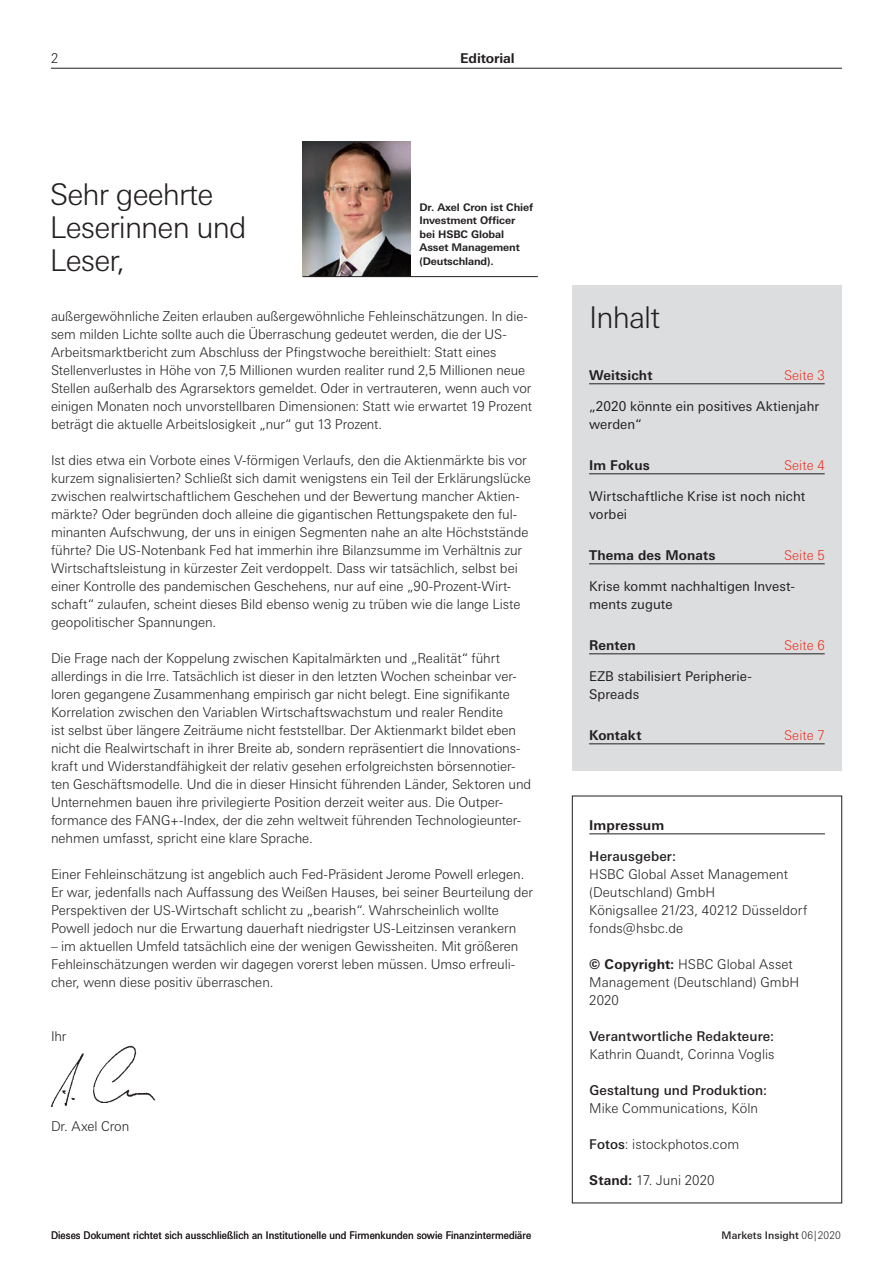
<style>
.page{position:relative;width:893px;height:1263px;background:#fff}
.page>*{position:absolute;margin:0;border:0;box-sizing:border-box;transform-origin:0 0}
.t1{font:300 30px/33px "Univers Nextfor HSBC";letter-spacing:-.03em;color:#231f20}
.t2{font:300 13.5px/18px "Univers Nextfor HSBC";letter-spacing:-.005em;color:#231f20}
.t3{font:13.5px/18px "Univers Nextfor HSBC";letter-spacing:.005em;color:#231f20}
.t4{font:500 13.5px "Univers Nextfor HSBC";letter-spacing:.01em;color:#231f20}
.t5{font:700 13.5px "Univers Nextfor HSBC";letter-spacing:.01em;color:#231f20}
.t6{font:300 13.5px "Univers Nextfor HSBC";letter-spacing:.01em;color:#ef3122}
.t7{font:700 13.5px "Univers Nextfor HSBC";letter-spacing:-.01em;color:#231f20}
.t8{font:10.5px "Univers Nextfor HSBC";letter-spacing:.01em;color:#231f20;scale:.9 1}
.t9{font:700 10.5px/13.5px "Univers Nextfor HSBC";letter-spacing:-.01em;color:#231f20}
.t10{font:500 10.5px "Univers Nextfor HSBC";letter-spacing:.005em;color:#231f20}
.s1{font-weight:700}
.s2{font-weight:500}
.s3{font-weight:300}
</style>
<div class="page">
<hr style="left:51px;top:68px;width:791px;height:1px;background:#231f20">
<div style="left:572px;top:796px;width:270px;height:407px;border:1px solid #231f20"></div>
<hr style="left:589px;top:833px;width:236px;height:1px;background:#231f20">
<img style="left:303px;top:141px;width:108px;height:135px">
<hr style="left:303px;top:276px;width:235px;height:1px;background:#231f20">
<img style="left:51px;top:1045px;width:105px;height:61px">
<div style="left:572px;top:286px;width:270px;height:485px;background:#dcdddf"></div>
<hr style="left:589px;top:383px;width:236px;height:1px;background:#231f20">
<hr style="left:589px;top:473px;width:236px;height:1px;background:#231f20">
<hr style="left:589px;top:563px;width:236px;height:1px;background:#231f20">
<hr style="left:589px;top:653px;width:236px;height:1px;background:#231f20">
<hr style="left:589px;top:743px;width:236px;height:1px;background:#231f20">
<p class="t2" style="left:51px;top:48px;width:9px">2</p>
<h1 class="t1" style="left:50px;top:176px;width:198px">Sehr geehrte<br>Leserinnen und<br>Leser,</h1>
<p class="t7" style="left:460px;top:49px;width:56px">Editorial</p>
<p class="t9" style="left:419px;top:200px;width:115px">Dr. Axel Cron ist Chief<br>Investment Officer bei HSBC Global<br>Asset Management (Deutschland).</p>
<p class="t2" style="left:51px;top:306px;width:482px">außergewöhnliche Zeiten erlauben außergewöhnliche Fehleinschätzungen. In die&shy;sem milden Lichte sollte auch die Überraschung gedeutet werden, die der US-Arbeitsmarktbericht zum Abschluss der Pfingstwoche bereithielt: Statt eines Stellenverlustes in Höhe von 7,5 Millionen wurden realiter rund 2,5 Millionen neue Stellen außerhalb des Agrarsektors gemeldet. Oder in vertrauteren, wenn auch vor einigen Monaten noch unvorstellbaren Dimensionen: Statt wie erwartet 19 Prozent beträgt die aktuelle Arbeitslosigkeit „nur“ gut 13 Prozent.</p>
<p class="t2" style="left:51px;top:450px;width:481px">Ist dies etwa ein Vorbote eines V-förmigen Verlaufs, den die Aktienmärkte bis vor kurzem signalisierten? Schließt sich damit wenigstens ein Teil der Erklärungslücke zwischen realwirtschaftlichem Geschehen und der Bewertung mancher Aktien&shy;märkte? Oder begründen doch alleine die gigantischen Rettungspakete den ful&shy;minanten Aufschwung, der uns in einigen Segmenten nahe an alte Höchststände führte? Die US-Notenbank Fed hat immerhin ihre Bilanzsumme im Verhältnis zur Wirtschaftsleistung in kürzester Zeit verdoppelt. Dass wir tatsächlich, selbst bei einer Kontrolle des pandemischen Geschehens, nur auf eine „90-Prozent-Wirt&shy;schaft“ zulaufen, scheint dieses Bild ebenso wenig zu trüben wie die lange Liste geopolitischer Spannungen.</p>
<p class="t2" style="left:51px;top:648px;width:482px">Die Frage nach der Koppelung zwischen Kapitalmärkten und „Realität“ führt allerdings in die Irre. Tatsächlich ist dieser in den letzten Wochen scheinbar ver&shy;loren gegangene Zusammenhang empirisch gar nicht belegt. Eine signifikante Korrelation zwischen den Variablen Wirtschaftswachstum und realer Rendite<br>ist selbst über längere Zeiträume nicht feststellbar. Der Aktienmarkt bildet eben nicht die Realwirtschaft in ihrer Breite ab, sondern repräsentiert die Innovations&shy;kraft und Widerstandfähigkeit der relativ gesehen erfolgreichsten börsennotier&shy;ten Geschäftsmodelle. Und die in dieser Hinsicht führenden Länder, Sektoren und Unternehmen bauen ihre privilegierte Position derzeit weiter aus. Die Outper&shy;formance des FANG+-Index, der die zehn weltweit führenden Technologieunter&shy;nehmen umfasst, spricht eine klare Sprache.</p>
<p class="t2" style="left:51px;top:864px;width:484px">Einer Fehleinschätzung ist angeblich auch Fed-Präsident Jerome Powell erlegen.<br>Er war, jedenfalls nach Auffassung des Weißen Hauses, bei seiner Beurteilung der Perspektiven der US-Wirtschaft schlicht zu „bearish“. Wahrscheinlich wollte Powell jedoch nur die Erwartung dauerhaft niedrigster US-Leitzinsen verankern</p>
<p class="t2" style="left:51px;top:936px;width:469px">– im aktuellen Umfeld tatsächlich eine der wenigen Gewissheiten. Mit größeren<br>Fehleinschätzungen werden wir dagegen vorerst leben müssen. Umso erfreuli&shy;cher, wenn diese positiv überraschen.</p>
<p class="t2" style="left:51px;top:1026px;width:17px">Ihr</p>
<p class="t2" style="left:51px;top:1116px;width:80px">Dr. Axel Cron</p>
<p class="t8" style="left:51px;top:1228px;width:535px">Dieses Dokument richtet sich ausschließlich an Institutionelle und Firmenkunden sowie Finanzintermediäre</p>
<h1 class="t1" style="left:589px;top:299px;width:73px">Inhalt</h1>
<p class="t5" style="left:589px;top:365px;width:65px">Weitsicht</p>
<p class="t6" style="left:784px;top:365px;width:42px">Seite 3</p>
<p class="t3" style="left:589px;top:396px;width:232px">„2020 könnte ein positives Aktienjahr werden“</p>
<p class="t5" style="left:589px;top:455px;width:62px">Im Fokus</p>
<p class="t6" style="left:784px;top:455px;width:42px">Seite 4</p>
<p class="t3" style="left:589px;top:486px;width:218px">Wirtschaftliche Krise ist noch nicht vorbei</p>
<p class="t5" style="left:589px;top:545px;width:128px">Thema des Monats</p>
<p class="t6" style="left:784px;top:545px;width:42px">Seite 5</p>
<p class="t3" style="left:589px;top:576px;width:207px">Krise kommt nachhaltigen Invest&shy;ments zugute</p>
<p class="t5" style="left:589px;top:635px;width:48px">Renten</p>
<p class="t6" style="left:784px;top:635px;width:42px">Seite 6</p>
<p class="t3" style="left:589px;top:666px;width:164px">EZB stabilisiert Peripherie-<br>Spreads</p>
<p class="t5" style="left:589px;top:725px;width:54px">Kontakt</p>
<p class="t6" style="left:784px;top:725px;width:42px">Seite 7</p>
<p class="t5" style="left:589px;top:815px;width:76px">Impressum</p>
<p class="t4" style="left:589px;top:847px;width:88px">Herausgeber:</p>
<p class="t2" style="left:589px;top:864px;width:219px">HSBC Global Asset Management (Deutschland) GmbH<br>Königsallee 21/23, 40212 Düsseldorf fonds@hsbc.de</p>
<p class="t2" style="left:589px;top:954px;width:211px"><span class="s1">© Copyright:</span> HSBC Global Asset<br>Management (Deutschland) GmbH<br>2020</p>
<p class="t4" style="left:589px;top:1027px;width:186px">Verantwortliche Redakteure:</p>
<p class="t2" style="left:589px;top:1044px;width:187px">Kathrin Quandt, Corinna Voglis</p>
<p class="t4" style="left:589px;top:1081px;width:179px">Gestaltung und Produktion:</p>
<p class="t2" style="left:589px;top:1098px;width:170px">Mike Communications, Köln</p>
<p class="t2" style="left:589px;top:1134px;width:151px"><span class="s2">Fotos</span>: istockphotos.com</p>
<p class="t2" style="left:589px;top:1170px;width:127px"><span class="s1">Stand:</span> 17. Juni 2020</p>
<p class="t10" style="left:721px;top:1228px;width:121px">Markets Insight <span class="s3">06|2020</span></p>
</div>
